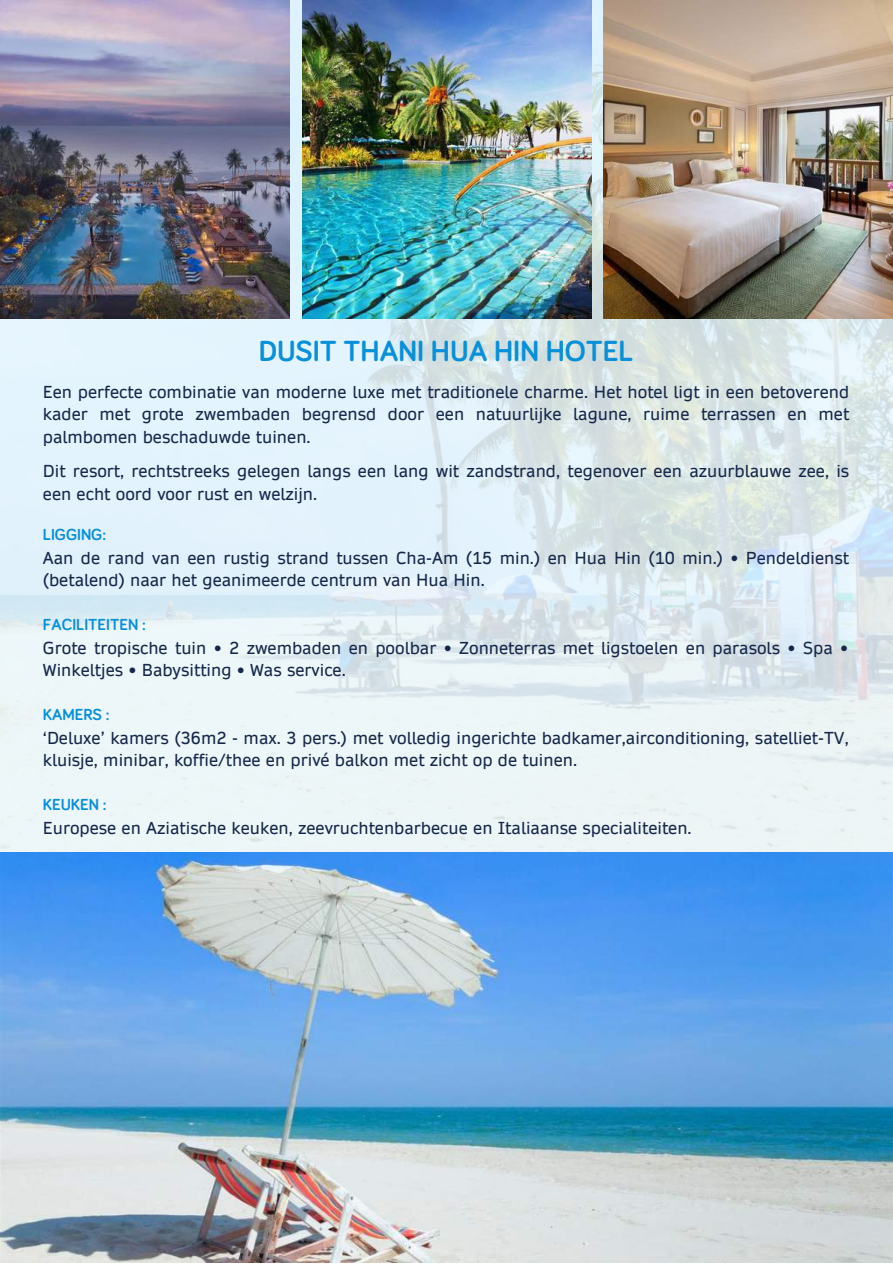
<style>
.page{position:relative;width:893px;height:1264px;background:#fff}
.page>*{position:absolute;margin:0;border:0;box-sizing:border-box;transform-origin:0 0}
.t1{font:700 30px "Bariol";color:#0890d9}
.t2{font:16.5px/22.5px "Daytona";color:#16284a}
.t3{font:700 16.5px "Bariol";color:#0890d9}
</style>
<div class="page">
<img style="left:0;top:0;width:892px;height:1261px">
<img style="left:603px;top:0;width:289px;height:318px">
<img style="left:302px;top:0;width:289px;height:318px">
<img style="left:1px;top:0;width:288px;height:318px">
<img style="left:1px;top:852px;width:891px;height:410px">
<h1 class="t1" style="left:259px;top:337px;width:376px">DUSIT THANI HUA HIN HOTEL</h1>
<p class="t2" style="left:43px;top:381px;width:807px;text-align:justify">Een perfecte combinatie van moderne luxe met traditionele charme. Het hotel ligt in een betoverend kader met grote zwembaden begrensd door een natuurlijke lagune, ruime terrassen en met palmbomen beschaduwde tuinen.</p>
<p class="t2" style="left:43px;top:460px;width:807px">Dit resort, rechtstreeks gelegen langs een lang wit zandstrand, tegenover een azuurblauwe zee, is een echt oord voor rust en welzijn.</p>
<p class="t3" style="left:43px;top:527px;width:65px">LIGGING:</p>
<p class="t2" style="left:43px;top:547px;width:807px">Aan de rand van een rustig strand tussen Cha-Am (15 min.) en Hua Hin (10 min.) • Pendeldienst (betalend) naar het geanimeerde centrum van Hua Hin.</p>
<p class="t3" style="left:43px;top:617px;width:104px">FACILITEITEN :</p>
<p class="t2" style="left:43px;top:637px;width:806px">Grote tropische tuin • 2 zwembaden en poolbar • Zonneterras met ligstoelen en parasols • Spa •<br>Winkeltjes • Babysitting • Was service.</p>
<p class="t3" style="left:43px;top:707px;width:68px">KAMERS :</p>
<p class="t2" style="left:43px;top:727px;width:807px">‘Deluxe’ kamers (36m2 - max. 3 pers.) met volledig ingerichte badkamer,airconditioning, satelliet-TV, kluisje, minibar, koffie/thee en privé balkon met zicht op de tuinen.</p>
<p class="t3" style="left:43px;top:797px;width:65px">KEUKEN :</p>
<p class="t2" style="left:43px;top:817px;width:650px">Europese en Aziatische keuken, zeevruchtenbarbecue en Italiaanse specialiteiten.</p>
</div>
